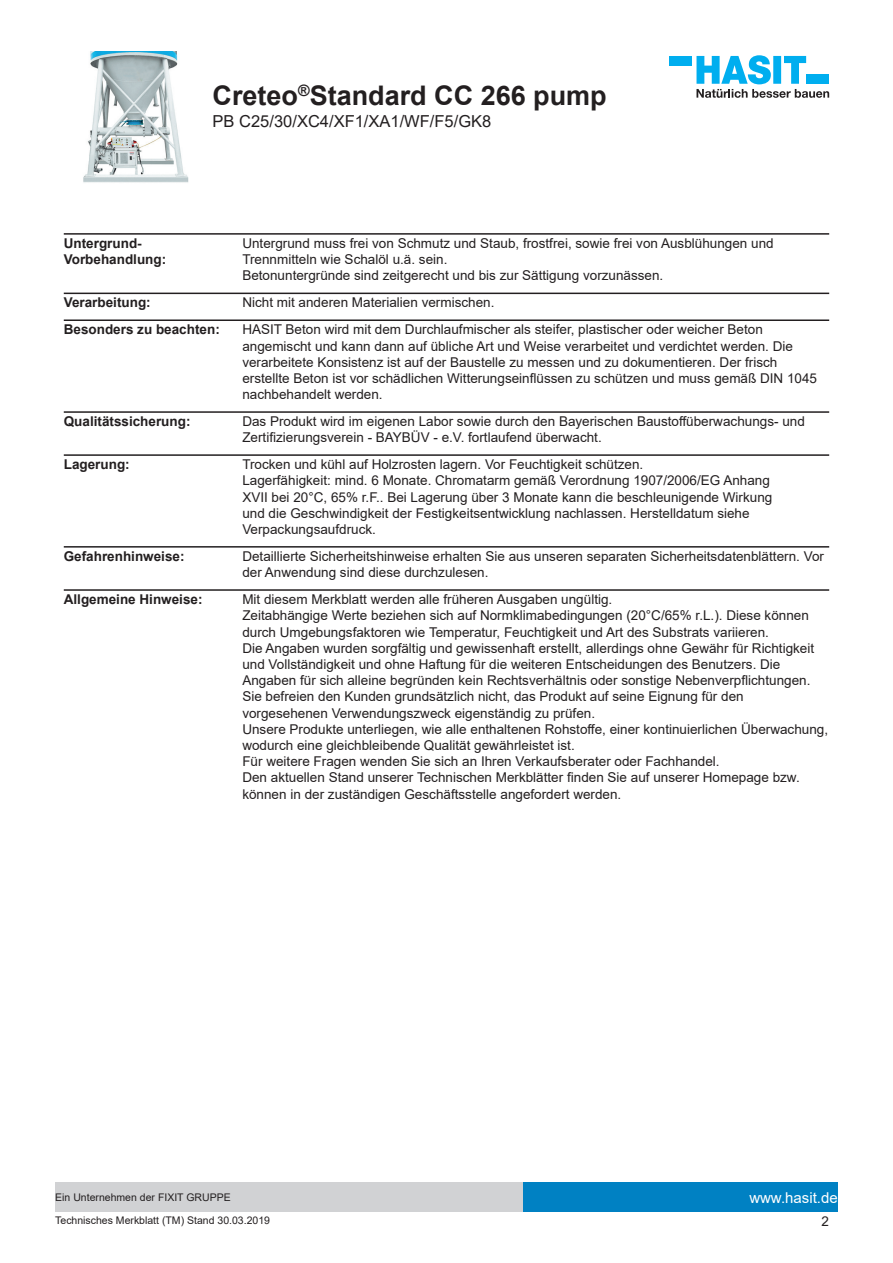
<style>
.page{position:relative;width:893px;height:1263px;background:#fff}
.page>*{position:absolute;margin:0;border:0;box-sizing:border-box;transform-origin:0 0}
.t1{font:700 27px "Arial";color:#231f20}
.t2{font:16.5px "Arial";color:#231f20}
.t3{font:15px "Arial";color:#fff}
.t4{font:13.5px/16.2px "Arial";color:#231f20}
.t5{font:700 13.5px/16.2px "Arial";color:#231f20}
.t6{font:10.5px "Arial";color:#231f20}
</style>
<div class="page">
<img style="left:83px;top:51px;width:106px;height:132px">
<div style="left:669px;top:56px;width:23px;height:10px;background:#00aeef"></div>
<svg style="left:696px;top:55px;width:133px;height:43px"></svg>
<div style="left:523px;top:1182px;width:315px;height:30px;background:#0081c3"></div>
<div style="left:55px;top:1182px;width:468px;height:30px;background:#d1d2d4"></div>
<hr style="left:64px;top:233px;width:765px;height:2px;background:#231f20">
<hr style="left:64px;top:293px;width:765px;height:1px;background:#231f20">
<hr style="left:64px;top:319px;width:765px;height:2px;background:#231f20">
<hr style="left:64px;top:411px;width:765px;height:2px;background:#231f20">
<hr style="left:64px;top:454px;width:765px;height:2px;background:#231f20">
<hr style="left:64px;top:546px;width:765px;height:2px;background:#231f20">
<hr style="left:64px;top:589px;width:765px;height:2px;background:#231f20">
<h1 class="t1" style="left:213px;top:76px;width:396px">Creteo<sup>®</sup>Standard CC 266 pump</h1>
<p class="t2" style="left:213px;top:110px;width:280px">PB C25/30/XC4/XF1/XA1/WF/F5/GK8</p>
<p class="t5" style="left:64px;top:235px;width:104px">Untergrund-<br>Vorbehandlung:</p>
<p class="t4" style="left:242px;top:235px;width:533px">Untergrund muss frei von Schmutz und Staub, frostfrei, sowie frei von Ausblühungen und<br>Trennmitteln wie Schalöl u.ä. sein.<br>Betonuntergründe sind zeitgerecht und bis zur Sättigung vorzunässen.</p>
<p class="t5" style="left:64px;top:295px;width:89px">Verarbeitung:</p>
<p class="t4" style="left:242px;top:294px;width:254px">Nicht mit anderen Materialien vermischen.</p>
<p class="t5" style="left:64px;top:322px;width:158px">Besonders zu beachten:</p>
<p class="t4" style="left:242px;top:321px;width:576px">HASIT Beton wird mit dem Durchlaufmischer als steifer, plastischer oder weicher Beton angemischt und kann dann auf übliche Art und Weise verarbeitet und verdichtet werden. Die verarbeitete Konsistenz ist auf der Baustelle zu messen und zu dokumentieren. Der frisch erstellte Beton ist vor schädlichen Witterungseinflüssen zu schützen und muss gemäß DIN 1045 nachbehandelt werden.</p>
<p class="t5" style="left:64px;top:413px;width:128px">Qualitätssicherung:</p>
<p class="t4" style="left:242px;top:413px;width:564px">Das Produkt wird im eigenen Labor sowie durch den Bayerischen Baustoffüberwachungs- und<br>Zertifizierungsverein - BAYBÜV - e.V. fortlaufend überwacht.</p>
<p class="t5" style="left:64px;top:456px;width:68px">Lagerung:</p>
<p class="t4" style="left:242px;top:456px;width:531px">Trocken und kühl auf Holzrosten lagern. Vor Feuchtigkeit schützen.<br>Lagerfähigkeit: mind. 6 Monate. Chromatarm gemäß Verordnung 1907/2006/EG Anhang XVII bei 20°C, 65% r.F.. Bei Lagerung über 3 Monate kann die beschleunigende Wirkung und die Geschwindigkeit der Festigkeitsentwicklung nachlassen. Herstelldatum siehe Verpackungsaufdruck.</p>
<p class="t5" style="left:64px;top:548px;width:122px">Gefahrenhinweise:</p>
<p class="t4" style="left:242px;top:548px;width:583px">Detaillierte Sicherheitshinweise erhalten Sie aus unseren separaten Sicherheitsdatenblättern. Vor der Anwendung sind diese durchzulesen.</p>
<p class="t5" style="left:64px;top:591px;width:140px">Allgemeine Hinweise:</p>
<p class="t4" style="left:242px;top:591px;width:587px">Mit diesem Merkblatt werden alle früheren Ausgaben ungültig.<br>Zeitabhängige Werte beziehen sich auf Normklimabedingungen (20°C/65% r.L.). Diese können durch Umgebungsfaktoren wie Temperatur, Feuchtigkeit und Art des Substrats variieren.<br>Die Angaben wurden sorgfältig und gewissenhaft erstellt, allerdings ohne Gewähr für Richtigkeit und Vollständigkeit und ohne Haftung für die weiteren Entscheidungen des Benutzers. Die Angaben für sich alleine begründen kein Rechtsverhältnis oder sonstige Nebenverpflichtungen.<br>Sie befreien den Kunden grundsätzlich nicht, das Produkt auf seine Eignung für den vorgesehenen Verwendungszweck eigenständig zu prüfen.<br>Unsere Produkte unterliegen, wie alle enthaltenen Rohstoffe, einer kontinuierlichen Überwachung, wodurch eine gleichbleibende Qualität gewährleistet ist.<br>Für weitere Fragen wenden Sie sich an Ihren Verkaufsberater oder Fachhandel.<br>Den aktuellen Stand unserer Technischen Merkblätter finden Sie auf unserer Homepage bzw. können in der zuständigen Geschäftsstelle angefordert werden.</p>
<p class="t6" style="left:55px;top:1190px;width:177px">Ein Unternehmen der FIXIT GRUPPE</p>
<p class="t3" style="left:749px;top:1187px;width:90px">www.hasit.de</p>
<p class="t6" style="left:55px;top:1213px;width:216px">Technisches Merkblatt (TM) Stand 30.03.2019</p>
<p class="t4" style="left:821px;top:1213px;width:9px">2</p>
</div>
